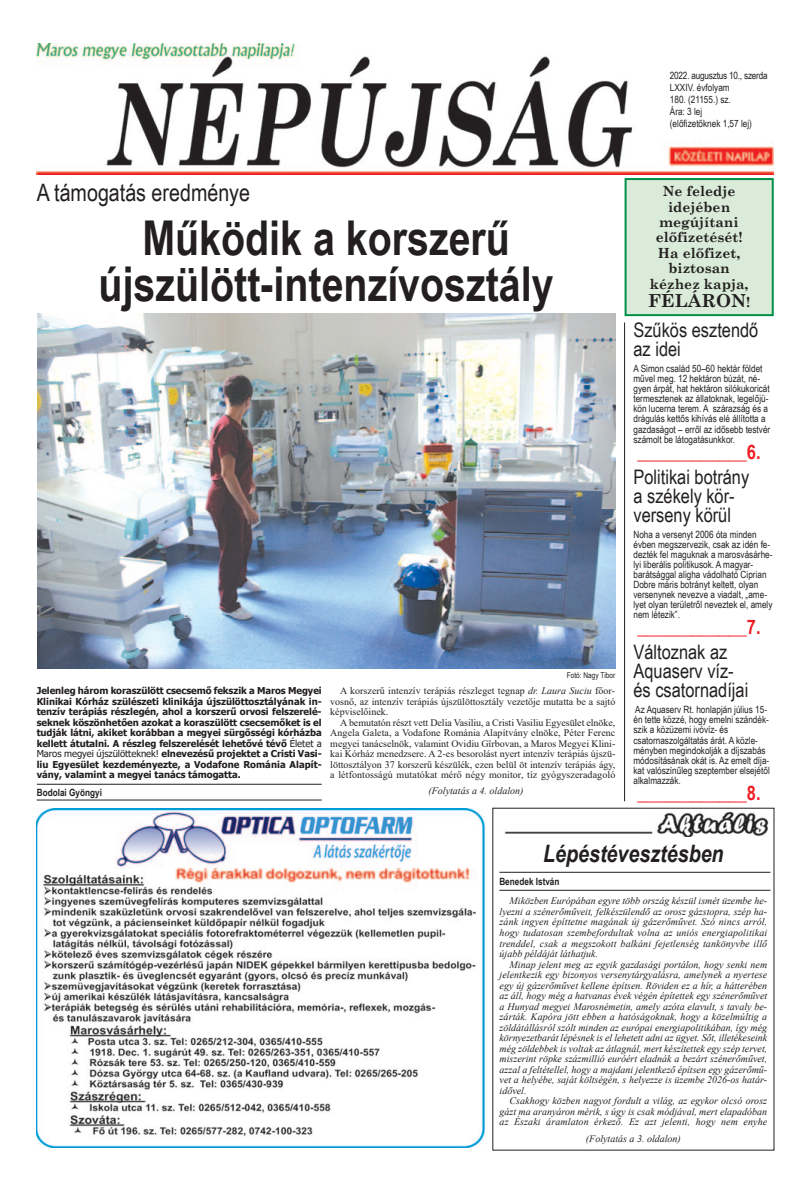
<style>
.page{position:relative;width:811px;height:1191px;background:#fff}
.page>*{position:absolute;margin:0;border:0;box-sizing:border-box;transform-origin:0 0}
.t1{font:700 48px/46px "Arial Narrow";color:#231f20;text-align:center}
.t2{font:24px "Arial Narrow";color:#231f20}
.t3{font:italic 700 24px "Arial Narrow";color:#231f20}
.t4{font:20px/19.1px "Arial Narrow";color:#231f20}
.t5{font:700 20px "Arial Narrow";color:#ee1d23}
.t6{font:700 18px "Century Schoolbook";color:#231f20}
.t7{font:700 14px/15.4px "Century Schoolbook";color:#231f20;text-align:center}
.t8{font:italic 10px/10.5px "Times New Roman";color:#231f20;text-align:justify}
.t9{font:10px/10.1px "Arial Narrow";color:#231f20}
.t10{font:10px/10.5px "Times New Roman";letter-spacing:.005em;color:#231f20;text-align:justify}
.t11{font:700 10px "Arial Narrow";color:#231f20}
.t12{font:700 9.5px/10.5px "Tahoma";letter-spacing:-.005em;color:#231f20;text-align:justify}
.t13{font:8px "Arial Narrow";color:#231f20}
.s1{font-weight:400}
.s2{font-style:italic}
.s3{font-size:14px}
</style>
<div class="page">
<img style="left:37px;top:44px;width:737px;height:130px">
<hr style="left:37px;top:800px;width:285px;height:1px;background:#231f20">
<hr style="left:37px;top:784px;width:285px;height:1px;background:#231f20">
<hr style="left:624px;top:322px;width:1px;height:479px;background:#231f20">
<img style="left:37px;top:314px;width:578px;height:354px">
<hr style="left:499px;top:890px;width:271px;height:1px;background:#231f20">
<hr style="left:499px;top:872px;width:271px;height:1px;background:#231f20">
<div style="left:626px;top:180px;width:145px;height:134px;background:#daecd9"></div>
<div style="left:624px;top:178px;width:149px;height:138px;border:2px solid #008f46"></div>
<img style="left:36px;top:808px;width:449px;height:339px">
<img style="left:504px;top:811px;width:265px;height:26px">
<p class="t9" style="left:670px;top:69px;width:99px;line-height:12px">2022. augusztus 10., szerda<br>LXXIV. évfolyam<br>180. (21155.) sz.<br>Ára: 3 lej<br>(előfizetőknek 1,57 lej)</p>
<h2 class="t2" style="left:37px;top:178px;width:215px">A támogatás eredménye</h2>
<h1 class="t1" style="left:99px;top:215px;width:456px">Működik a korszerű újszülött-intenzívosztály</h1>
<p class="t13" style="left:566px;top:670px;width:50px">Fotó: Nagy Tibor</p>
<p class="t12" style="left:37px;top:685px;width:287px">Jelenleg három koraszülött csecsemő fekszik a Maros Megyei Klinikai Kórház szülészeti klinikája újszülöttosztályának in&shy;tenzív terápiás részlegén, ahol a korszerű orvosi felszerelé&shy;seknek köszönhetően azokat a koraszülött csecsemőket is el tudják látni, akiket korábban a megyei sürgősségi kórházba kellett átutalni. A részleg felszerelését lehetővé tévő <span class="s1">Életet a Maros megyei újszülötteknek!</span> elnevezésű projektet a Cristi Vasi&shy;liu Egyesület kezdeményezte, a Vodafone Románia Alapít&shy;vány, valamint a megyei tanács támogatta.</p>
<p class="t10" style="left:330px;top:685px;width:286px;text-indent:10px">A korszerű intenzív terápiás részleget tegnap <span class="s2">dr. Laura Suciu</span> főor&shy;vosnő, az intenzív terápiás újszülöttosztály vezetője mutatta be a sajtó képviselőinek.</p>
<p class="t10" style="left:330px;top:717px;width:286px;text-indent:10px">A bemutatón részt vett Delia Vasiliu, a Cristi Vasiliu Egyesület elnöke, Angela Galeta, a Vodafone Románia Alapítvány elnöke, Péter Ferenc megyei tanácselnök, valamint Ovidiu Gîrbovan, a Maros Megyei Klini&shy;kai Kórház menedzsere. A 2-es besorolást nyert intenzív terápiás újszü&shy;löttosztályon 37 korszerű készülék, ezen belül öt intenzív terápiás ágy, a létfontosságú mutatókat mérő négy monitor, tíz gyógyszeradagoló</p>
<p class="t11" style="left:37px;top:786px;width:67px">Bodolai Gyöngyi</p>
<p class="t8" style="left:428px;top:785px;width:96px">(Folytatás a 4. oldalon)</p>
<h3 class="t7" style="left:650px;top:183px;width:100px">Ne feledje idejében megújítani előfizetését!<br>Ha előfizet, biztosan kézhez kapja,</h3>
<h3 class="t6" style="left:648px;top:290px;width:104px">FÉLÁRON<span class="s3">!</span></h3>
<h3 class="t4" style="left:633px;top:320px;width:126px">Szűkös esztendő az idei</h3>
<p class="t9" style="left:633px;top:363px;width:138px">A Simon család 50–60 hektár földet művel meg. 12 hektáron búzát, né&shy;gyen árpát, hat hektáron silókukoricát termesztenek az állatoknak, legelőjü&shy;kön lucerna terem. A szárazság és a drágulás kettős kihívás elé állította a gazdaságot – erről az idősebb testvér számolt be látogatásunkkor.</p>
<h3 class="t5" style="left:637px;top:440px;width:125px">____________6.</h3>
<h3 class="t4" style="left:633px;top:467px;width:117px">Politikai botrány a székely kör&shy;verseny körül</h3>
<p class="t9" style="left:633px;top:529px;width:141px">Noha a versenyt 2006 óta minden évben megszervezik, csak az idén fe&shy;dezték fel maguknak a marosvásárhe&shy;lyi liberális politikusok. A magyar&shy;barátsággal aligha vádolható Ciprian Dobre máris botrányt keltett, olyan versenynek nevezve a viadalt, „ame&shy;lyet olyan területről neveztek el, amely nem létezik”.</p>
<h3 class="t5" style="left:637px;top:616px;width:125px">____________7.</h3>
<h3 class="t4" style="left:633px;top:642px;width:116px">Változnak az<br>Aquaserv víz&shy;és csatornadíjai</h3>
<p class="t9" style="left:633px;top:704px;width:138px">Az Aquaserv Rt. honlapján július 15- én tette közzé, hogy emelni szándék&shy;szik a közüzemi ivóvíz- és csatornaszolgáltatás árát. A közle&shy;ményben megindokolják a díjszabás módosításának okát is. Az emelt díja&shy;kat valószínűleg szeptember elsejétől alkalmazzák.</p>
<h3 class="t5" style="left:637px;top:781px;width:125px">____________8.</h3>
<h2 class="t3" style="left:543px;top:840px;width:182px">Lépéstévesztésben</h2>
<p class="t8" style="left:499px;top:896px;width:269px;text-indent:10px">Miközben Európában egyre több ország készül ismét üzembe he&shy;lyezni a szénerőműveit, felkészülendő az orosz gázstopra, szép ha&shy;zánk ingyen építtetne magának új gázerőművet. Szó nincs arról, hogy tudatosan szembefordultak volna az uniós energiapolitikai trenddel, csak a megszokott balkáni fejetlenség tankönyvbe illő újabb példáját láthatjuk.</p>
<p class="t8" style="left:499px;top:959px;width:269px;text-indent:10px">Minap jelent meg az egyik gazdasági portálon, hogy senki nem jelentkezik egy bizonyos versenytárgyalásra, amelynek a nyertese egy új gázerőművet kellene építsen. Röviden ez a hír, a hátterében az áll, hogy még a hatvanas évek végén építettek egy szénerőművet a Hunyad megyei Marosnémetin, amely azóta elavult, s tavaly be&shy;zárták. Kapóra jött ebben a hatóságoknak, hogy a közelmúltig a zöldátállásról szólt minden az európai energiapolitikában, így még környezetbarát lépésnek is el lehetett adni az ügyet. Sőt, illetékeseink még zöldebbek is voltak az átlagnál, mert készítettek egy szép tervet, miszerint röpke százmillió euróért eladnák a bezárt szénerőművet, azzal a feltétellel, hogy a majdani jelentkező építsen egy gázerőmű&shy;vet a helyébe, saját költségén, s helyezze is üzembe 2026-os határ&shy;idővel.</p>
<p class="t8" style="left:499px;top:1095px;width:269px;text-indent:10px">Csakhogy közben nagyot fordult a világ, az egykor olcsó orosz gázt ma aranyáron mérik, s úgy is csak módjával, mert elapadóban az Északi áramlaton érkező. Ez azt jelenti, hogy nem enyhe</p>
<p class="t11" style="left:499px;top:876px;width:62px">Benedek István</p>
<p class="t8" style="left:586px;top:1133px;width:96px">(Folytatás a 3. oldalon)</p>
</div>
